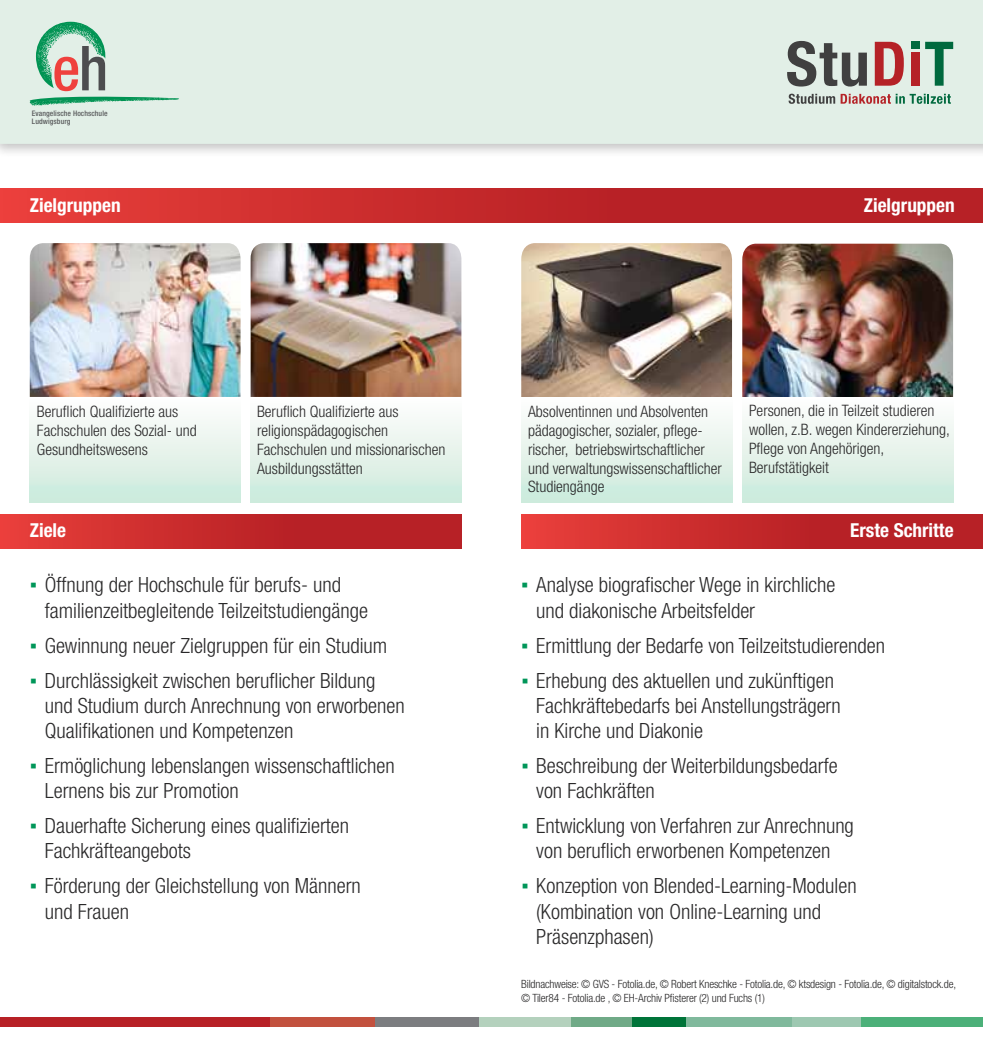
<style>
.page{position:relative;width:983px;height:1042px;background:#fff}
.page>*{position:absolute;margin:0;border:0;box-sizing:border-box;transform-origin:0 0}
.t1{font:300 condensed 21px/25.2px "Helvetica Neue LT";color:#292829}
.t2{font:700 condensed 19.25px "Helvetica Neue LT";color:#fff}
.t3{font:300 condensed 15.75px/18.9px "Helvetica Neue LT";color:#292829}
.t4{font:300 condensed 11.38px/13.7px "Helvetica Neue LT";letter-spacing:-.015em;color:#292829}
.t5{font:500 condensed 7.52px/7.9px "Helvetica Neue LTW1 G";letter-spacing:.01em;color:#58595b}
.s1{font-family:"Arial";font-weight:400;font-stretch:normal;color:#009659}
</style>
<div class="page">
<img style="left:30px;top:243px;width:210px;height:154px">
<img style="left:250px;top:243px;width:211px;height:154px">
<img style="left:521px;top:243px;width:210px;height:154px">
<img style="left:742px;top:244px;width:210px;height:153px">
<div style="left:791px;top:1017px;width:70px;height:10px;background:#9dc8b1"></div>
<div style="left:632px;top:1017px;width:53px;height:10px;background:#007439"></div>
<div style="left:570px;top:1017px;width:61px;height:10px;background:#70aa87"></div>
<div style="left:478px;top:1017px;width:93px;height:10px;background:#b4d1bd"></div>
<div style="left:374px;top:1017px;width:104px;height:10px;background:#7c7d80"></div>
<div style="left:269px;top:1017px;width:105px;height:10px;background:#c2513e"></div>
<div style="left:0;top:1017px;width:269px;height:10px;background:#b72126"></div>
<div style="left:685px;top:1017px;width:106px;height:10px;background:#80b99c"></div>
<div style="left:861px;top:1017px;width:121px;height:10px;background:#4cb079"></div>
<div style="left:0;top:0;width:982px;height:158px;background:#000;opacity:.25"></div>
<div style="left:0;top:0;width:982px;height:144px;background:#e2efe7"></div>
<svg style="left:29px;top:22px;width:162px;height:84px"></svg>
<svg style="left:787px;top:41px;width:79px;height:46px"></svg>
<svg style="left:874px;top:42px;width:29px;height:44px"></svg>
<div style="left:911px;top:41px;width:8px;height:8px;background:#00693e"></div>
<div style="left:911px;top:53px;width:8px;height:33px;background:#b52227"></div>
<svg style="left:924px;top:42px;width:28px;height:44px"></svg>
<svg style="left:788px;top:94px;width:162px;height:10px"></svg>
<div style="left:0;top:189px;width:982px;height:33px;background:linear-gradient(to right,#e33b38,#ab1a21)"></div>
<div style="left:30px;top:398px;width:210px;height:105px;background:linear-gradient(to bottom,#fffdfd,#cbeadb)"></div>
<div style="left:250px;top:398px;width:211px;height:105px;background:linear-gradient(to bottom,#fffefe,#cbeadb)"></div>
<div style="left:521px;top:397px;width:210px;height:106px;background:linear-gradient(to bottom,#fffefe,#cceadb)"></div>
<div style="left:742px;top:398px;width:210px;height:105px;background:linear-gradient(to bottom,#fffdfd,#cbeadb)"></div>
<div style="left:0;top:515px;width:461px;height:33px;background:linear-gradient(to right,#e23b37,#ab1a21)"></div>
<div style="left:521px;top:515px;width:461px;height:33px;background:linear-gradient(to right,#e33b38,#ab1a21)"></div>
<p class="t5" style="left:32px;top:109px;width:77px">Evangelische Hochschule<br>Ludwigsburg</p>
<p class="t2" style="left:30px;top:194px;width:92px">Zielgruppen</p>
<p class="t2" style="left:863px;top:194px;width:92px">Zielgruppen</p>
<p class="t3" style="left:37px;top:402px;width:161px">Beruflich Qualifizierte aus<br>Fachschulen des Sozial- und<br>Gesundheitswesens</p>
<p class="t3" style="left:257px;top:402px;width:190px">Beruflich Qualifizierte aus religionspädagogischen<br>Fachschulen und missionarischen<br>Ausbildungsstätten</p>
<p class="t3" style="left:528px;top:402px;width:195px">Absolventinnen und Absolventen pädagogischer, sozialer, pflege&shy;rischer, betriebswirtschaftlicher und verwaltungswissenschaftlicher<br>Studiengänge</p>
<p class="t3" style="left:748px;top:401px;width:202px">Personen, die in Teilzeit studieren wollen, z.B. wegen Kindererziehung,<br>Pflege von Angehörigen,<br>Berufstätigkeit</p>
<p class="t2" style="left:30px;top:515px;width:38px">Ziele</p>
<p class="t2" style="left:850px;top:519px;width:105px">Erste Schritte</p>
<p class="t2" style="left:30px;top:519px;width:38px">Ziele</p>
<p class="t1" style="left:45px;top:572px;width:325px;text-indent:-15px"><span class="s1">▪</span> Öffnung der Hochschule für berufs- und familienzeitbegleitende Teilzeitstudiengänge</p>
<p class="t1" style="left:30px;top:632px;width:359px"><span class="s1">▪</span> Gewinnung neuer Zielgruppen für ein Studium</p>
<p class="t1" style="left:45px;top:667px;width:361px;text-indent:-15px"><span class="s1">▪</span> Durchlässigkeit zwischen beruflicher Bildung und Studium durch Anrechnung von erworbenen<br>Qualifikationen und Kompetenzen</p>
<p class="t1" style="left:45px;top:753px;width:351px;text-indent:-15px"><span class="s1">▪</span> Ermöglichung lebenslangen wissenschaftlichen<br>Lernens bis zur Promotion</p>
<p class="t1" style="left:45px;top:813px;width:306px;text-indent:-15px"><span class="s1">▪</span> Dauerhafte Sicherung eines qualifizierten<br>Fachkräfteangebots</p>
<p class="t1" style="left:45px;top:873px;width:317px;text-indent:-15px"><span class="s1">▪</span> Förderung der Gleichstellung von Männern und Frauen</p>
<p class="t1" style="left:536px;top:572px;width:300px;text-indent:-15px"><span class="s1">▪</span> Analyse biografischer Wege in kirchliche und diakonische Arbeitsfelder</p>
<p class="t1" style="left:521px;top:632px;width:365px"><span class="s1">▪</span> Ermittlung der Bedarfe von Teilzeitstudierenden</p>
<p class="t1" style="left:536px;top:667px;width:306px;text-indent:-15px"><span class="s1">▪</span> Erhebung des aktuellen und zukünftigen<br>Fachkräftebedarfs bei Anstellungsträgern in Kirche und Diakonie</p>
<p class="t1" style="left:536px;top:753px;width:303px;text-indent:-15px"><span class="s1">▪</span> Beschreibung der Weiterbildungsbedarfe von Fachkräften</p>
<p class="t1" style="left:521px;top:813px;width:334px;text-align:center"><span class="s1">▪</span> Entwicklung von Verfahren zur Anrechnung von beruflich erworbenen Kompetenzen</p>
<p class="t1" style="left:536px;top:873px;width:322px;text-indent:-15px"><span class="s1">▪</span> Konzeption von Blended-Learning-Modulen (Kombination von Online-Learning und<br>Präsenzphasen)</p>
<p class="t4" style="left:521px;top:977px;width:436px">Bildnachweise: © GVS - Fotolia.de, © Robert Kneschke - Fotolia.de, © ktsdesign - Fotolia.de, © digitalstock.de, © Tiler84 - Fotolia.de , © EH-Archiv Pfisterer (2) und Fuchs (1)</p>
</div>
